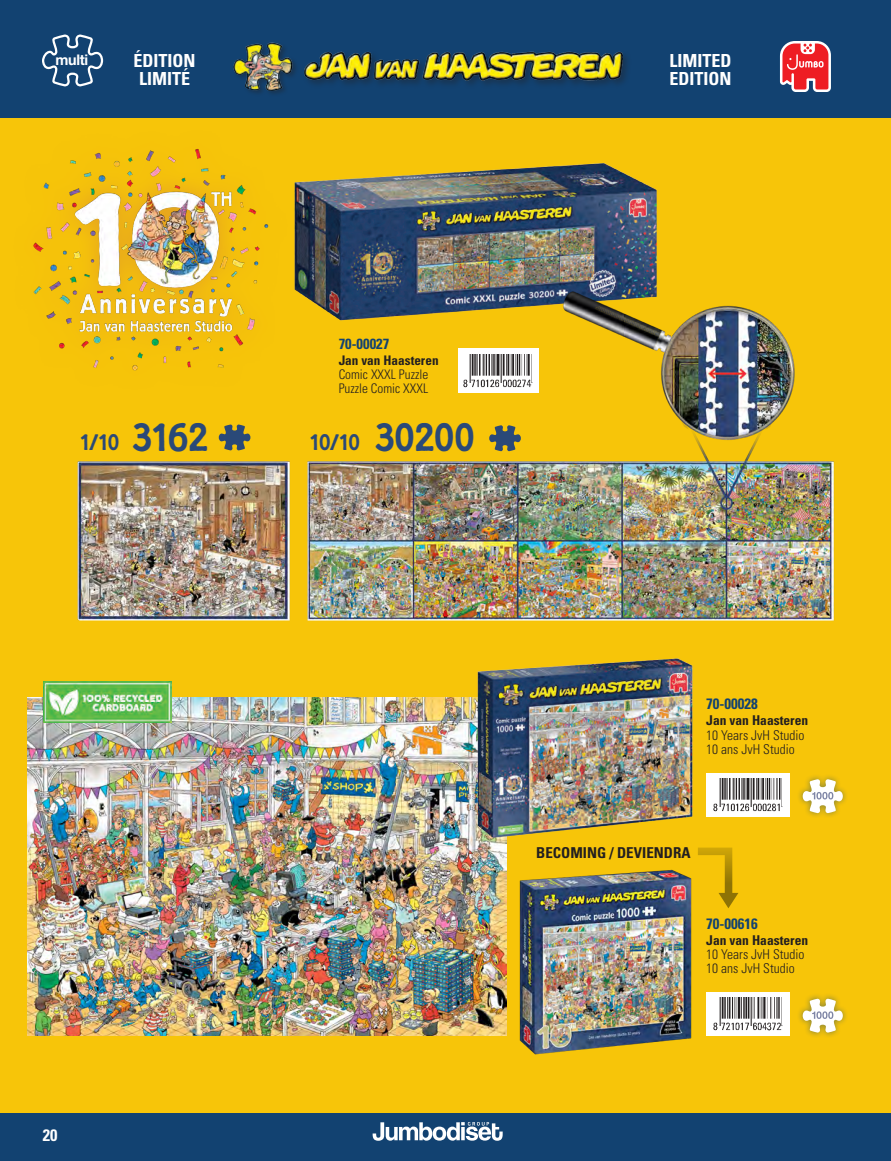
<style>
.page{position:relative;width:891px;height:1161px;background:#124271}
.page>*{position:absolute;margin:0;border:0;box-sizing:border-box;transform-origin:0 0}
.t1{font:500 39px "Berliner Grotesk";letter-spacing:-.02em;color:#2a4978}
.t2{font:500 22.2px "Berliner Grotesk";color:#2a4978}
.Entete_-_format___titre_2016{font:700 condensed 18px "Univers LT Std";color:#fff}
.t3{font:700 condensed 16.5px "Univers LT Std";color:#fff}
.Item_-_description_2016{font:700 condensed 15px "Univers LT Std";color:#231f20}
.Item_-_no_2016{font:700 condensed 15px "Univers LT Std";color:#124271}
.Item_-_no_2016-2{font:700 condensed 14.7px "Univers LT Std";color:#124271}
.Item_Intro_2016{font:700 14.7px "Helvetica Neue LT Std";letter-spacing:-.025em;color:#fff}
.Item_-_description_2016-2{font:300 condensed 13.5px "Univers LT Std";color:#231f20}
.Item_-_no_2016-3{font:700 condensed 13.5px "Univers LT Std";color:#231f20}
.Item_-_description_2016-3{font:300 condensed 13.2px/14px "Univers LT Std";color:#231f20}
.Item_-_no_2016-4{font:700 condensed 13.2px "Univers LT Std";color:#231f20}
</style>
<div class="page">
<div style="left:0;top:118px;width:891px;height:995px;background:#f7c509"></div>
<svg style="left:373px;top:1122px;width:130px;height:19px"></svg>
<img style="left:27px;top:698px;width:479px;height:337px">
<img style="left:294px;top:163px;width:363px;height:88px">
<img style="left:77px;top:251px;width:757px;height:370px">
<svg style="left:780px;top:41px;width:51px;height:51px;background:#de626a"></svg>
<img style="left:233px;top:42px;width:62px;height:52px">
<div style="left:303px;top:50px;width:329px;height:39px;background:#12406c"></div>
<img style="left:304px;top:51px;width:321px;height:31px">
<div style="left:13px;top:129px;width:275px;height:262px;background:#f7c509"></div>
<img style="left:33px;top:149px;width:236px;height:222px">
<div style="left:706px;top:992px;width:84px;height:44px;background:#fff"></div>
<img style="left:713px;top:998px;width:69px;height:33px">
<div style="left:706px;top:773px;width:84px;height:44px;background:#fff"></div>
<img style="left:713px;top:778px;width:69px;height:34px">
<div style="left:458px;top:348px;width:81px;height:45px;background:#fff"></div>
<img style="left:464px;top:354px;width:69px;height:34px">
<svg style="left:219px;top:425px;width:31px;height:25px"></svg>
<svg style="left:489px;top:425px;width:32px;height:26px"></svg>
<img style="left:473px;top:658px;width:220px;height:192px">
<img style="left:519px;top:869px;width:173px;height:186px">
<svg style="left:42px;top:34px;width:62px;height:53px"></svg>
<img style="left:43px;top:681px;width:128px;height:42px">
<svg style="left:698px;top:848px;width:40px;height:60px"></svg>
<div style="left:797px;top:993px;width:52px;height:45px;background:#124271;opacity:.5"></div>
<svg style="left:803px;top:999px;width:40px;height:34px"></svg>
<div style="left:797px;top:774px;width:52px;height:45px;background:#124271;opacity:.5"></div>
<svg style="left:803px;top:779px;width:40px;height:34px"></svg>
<p class="Item_Intro_2016" style="left:56px;top:50px;width:34px">multi</p>
<p class="Entete_-_format___titre_2016" style="left:134px;top:50px;width:64px">ÉDITION</p>
<p class="Entete_-_format___titre_2016" style="left:139px;top:68px;width:52px">LIMITÉ</p>
<p class="Entete_-_format___titre_2016" style="left:670px;top:50px;width:63px">LIMITED</p>
<p class="Entete_-_format___titre_2016" style="left:670px;top:68px;width:64px">EDITION</p>
<p class="Item_-_no_2016-2" style="left:339px;top:335px;width:52px">70-00027</p>
<p class="Item_-_no_2016-4" style="left:339px;top:353px;width:101px">Jan van Haasteren</p>
<p class="Item_-_description_2016-3" style="left:339px;top:368px;width:91px">Comic XXXL Puzzle<br>Puzzle Comic XXXL</p>
<p class="t2" style="left:79px;top:430px;width:42px">1/10</p>
<p class="t1" style="left:133px;top:417px;width:76px">3162</p>
<p class="t2" style="left:309px;top:430px;width:53px">10/10</p>
<p class="t1" style="left:376px;top:416px;width:101px">30200</p>
<p class="t3" style="left:43px;top:1125px;width:16px">20</p>
<p class="Item_-_no_2016" style="left:706px;top:695px;width:53px">70-00028</p>
<p class="Item_-_no_2016-3" style="left:706px;top:712px;width:103px">Jan van Haasteren</p>
<p class="Item_-_description_2016-2" style="left:706px;top:727px;width:100px">10 Years JvH Studio</p>
<p class="Item_-_description_2016-2" style="left:706px;top:741px;width:90px">10 ans JvH Studio</p>
<p class="Item_-_description_2016" style="left:536px;top:843px;width:156px">BECOMING / DEVIENDRA</p>
<p class="Item_-_no_2016" style="left:706px;top:914px;width:53px">70-00616</p>
<p class="Item_-_no_2016-3" style="left:706px;top:932px;width:103px">Jan van Haasteren</p>
<p class="Item_-_description_2016-2" style="left:706px;top:946px;width:100px">10 Years JvH Studio</p>
<p class="Item_-_description_2016-2" style="left:706px;top:960px;width:90px">10 ans JvH Studio</p>
</div>
